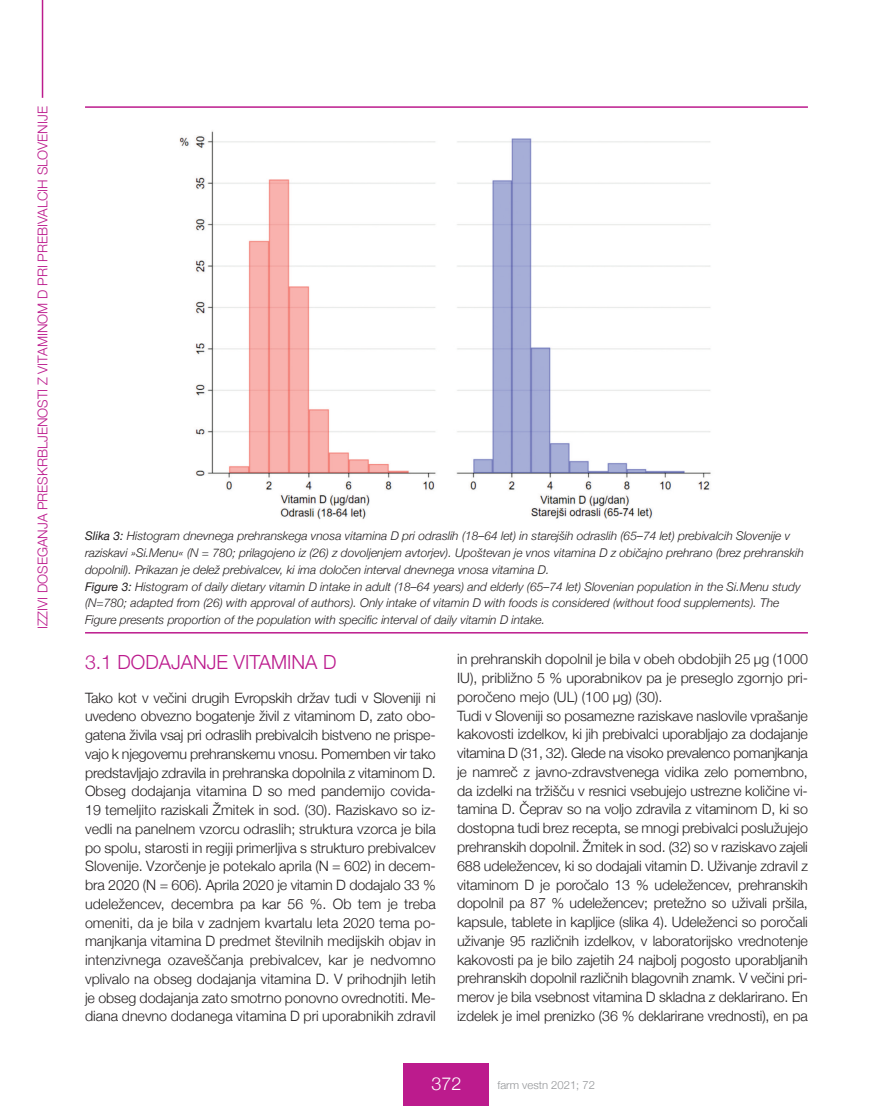
<style>
.page{position:relative;width:893px;height:1106px;background:#fff}
.page>*{position:absolute;margin:0;border:0;box-sizing:border-box;transform-origin:0 0}
.t1{font:300 19.5px "Helvetica Neue";color:#bc1b8d}
.t2{font:300 18px "Helvetica Neue";color:#fff}
.t3{font:300 14.25px/18.8px "Helvetica Neue";letter-spacing:-.01em;color:#231f20;text-align:justify}
.t4{font:300 13.5px "Helvetica Neue";color:#bc1b8d}
.t5{font:italic 300 12px/16.8px "Helvetica Neue";color:#231f20}
.t6{font:300 11.25px "Helvetica Neue";color:#939598}
.s1{font-weight:400}
</style>
<div class="page">
<div style="left:404px;top:1063px;width:85px;height:43px;background:#bc1b8d"></div>
<hr style="left:42px;top:0;width:1px;height:98px;background:#bc1b8d">
<hr style="left:85px;top:106px;width:723px;height:2px;background:#bc1b8d">
<img style="left:179px;top:131px;width:532px;height:388px">
<hr style="left:85px;top:632px;width:723px;height:1px;background:#bc1b8d">
<p class="t4" style="left:35px;top:629px;width:524px;rotate:-90deg">IZZIVI DOSEGANJA PRESKRBLJENOSTI Z VITAMINOM D PRI PREBIVALCIH SLOVENIJE</p>
<p class="t5" style="left:85px;top:527px;width:720px"><span class="s1">Slika 3:</span> Histogram dnevnega prehranskega vnosa vitamina D pri odraslih (18–64 let) in starejših odraslih (65–74 let) prebivalcih Slovenije v raziskavi »Si.Menu« (N = 780; prilagojeno iz (26) z dovoljenjem avtorjev). Upoštevan je vnos vitamina D z običajno prehrano (brez prehranskih dopolnil). Prikazan je delež prebivalcev, ki ima določen interval dnevnega vnosa vitamina D.<br><span class="s1">Figure 3:</span> Histogram of daily dietary vitamin D intake in adult (18–64 years) and elderly (65–74 let) Slovenian population in the Si.Menu study (N=780; adapted from (26) with approval of authors). Only intake of vitamin D with foods is considered (without food supplements). The Figure presents proportion of the population with specific interval of daily vitamin D intake.</p>
<h1 class="t1" style="left:85px;top:650px;width:253px">3.1 DODAJANJE VITAMINA D</h1>
<p class="t3" style="left:85px;top:687px;width:352px">Tako kot v večini drugih Evropskih držav tudi v Sloveniji ni uvedeno obvezno bogatenje živil z vitaminom D, zato obo&shy;gatena živila vsaj pri odraslih prebivalcih bistveno ne prispe&shy;vajo k njegovemu prehranskemu vnosu. Pomemben vir tako predstavljajo zdravila in prehranska dopolnila z vitaminom D.<br>Obseg dodajanja vitamina D so med pandemijo covida-19 temeljito raziskali žmitek in sod. (30). Raziskavo so iz&shy;vedli na panelnem vzorcu odraslih; struktura vzorca je bila po spolu, starosti in regiji primerljiva s strukturo prebivalcev Slovenije. Vzorčenje je potekalo aprila (N = 602) in decem&shy;bra 2020 (N = 606). Aprila 2020 je vitamin D dodajalo 33 % udeležencev, decembra pa kar 56 %. Ob tem je treba omeniti, da je bila v zadnjem kvartalu leta 2020 tema po&shy;manjkanja vitamina D predmet številnih medijskih objav in intenzivnega ozaveščanja prebivalcev, kar je nedvomno vplivalo na obseg dodajanja vitamina D. V prihodnjih letih je obseg dodajanja zato smotrno ponovno ovrednotiti. Me&shy;diana dnevno dodanega vitamina D pri uporabnikih zdravil</p>
<p class="t3" style="left:457px;top:649px;width:352px;text-align:left">in prehranskih dopolnil je bila v obeh obdobjih 25 µg (1000<br>IU), približno 5 % uporabnikov pa je preseglo zgornjo pri&shy;poročeno mejo (UL) (100 µg) (30).<br>Tudi v Sloveniji so posamezne raziskave naslovile vprašanje kakovosti izdelkov, ki jih prebivalci uporabljajo za dodajanje vitamina D (31, 32). Glede na visoko prevalenco pomanjkanja je namreč z javno-zdravstvenega vidika zelo pomembno, da izdelki na tržišču v resnici vsebujejo ustrezne količine vi&shy;tamina D. Čeprav so na voljo zdravila z vitaminom D, ki so dostopna tudi brez recepta, se mnogi prebivalci poslužujejo prehranskih dopolnil. žmitek in sod. (32) so v raziskavo zajeli 688 udeležencev, ki so dodajali vitamin D. Uživanje zdravil z vitaminom D je poročalo 13 % udeležencev, prehranskih dopolnil pa 87 % udeležencev; pretežno so uživali pršila, kapsule, tablete in kapljice (slika 4). Udeleženci so poročali uživanje 95 različnih izdelkov, v laboratorijsko vrednotenje kakovosti pa je bilo zajetih 24 najbolj pogosto uporabljanih prehranskih dopolnil različnih blagovnih znamk. V večini pri&shy;merov je bila vsebnost vitamina D skladna z deklarirano. En izdelek je imel prenizko (36 % deklarirane vrednosti), en pa</p>
<p class="t2" style="left:431px;top:1072px;width:32px">372</p>
<p class="t6" style="left:497px;top:1078px;width:99px">farm vestn 2021; 72</p>
</div>
